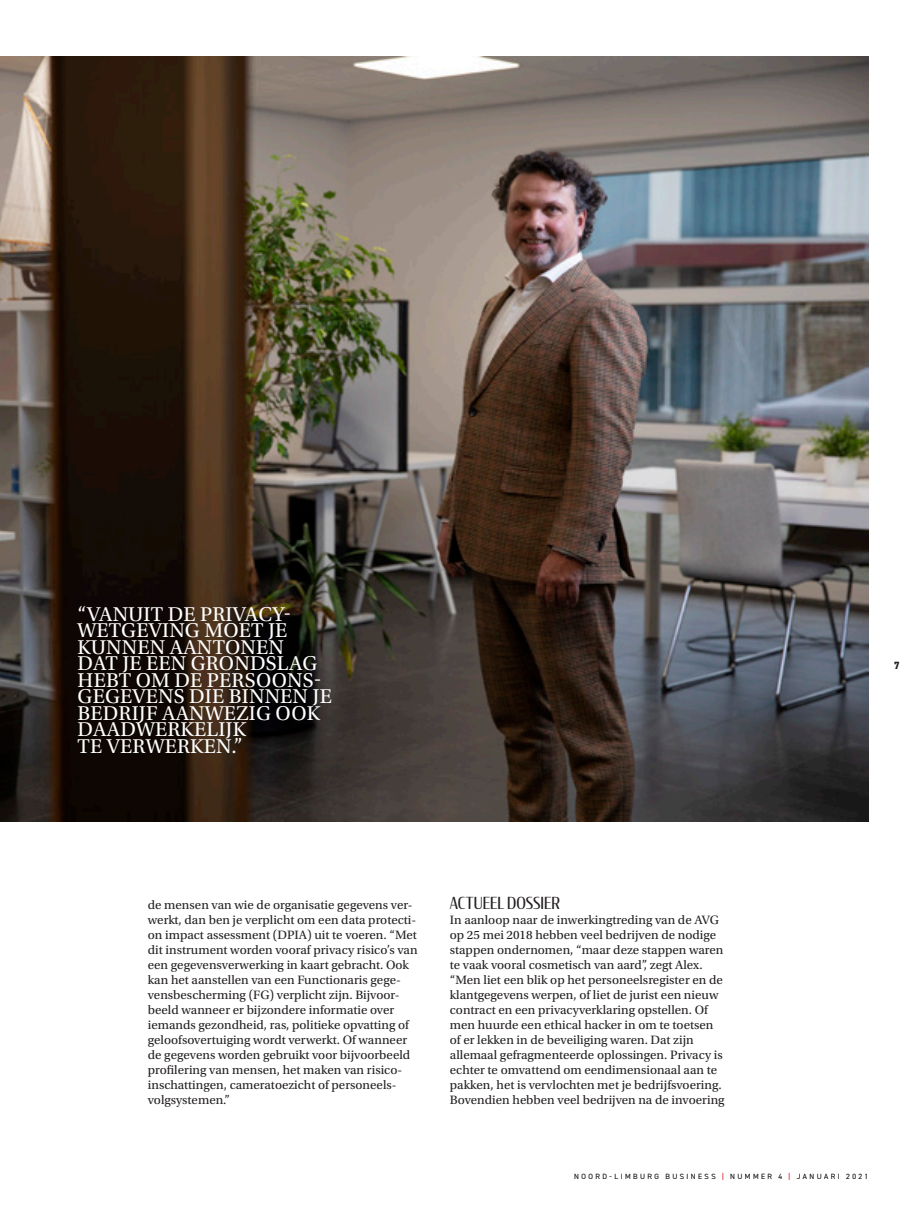
<style>
.page{position:relative;width:915px;height:1212px;background:#fff}
.page>*{position:absolute;margin:0;border:0;box-sizing:border-box;transform-origin:0 0}
.streamer_utopia{font:21px/16.5px "Utopia Std";letter-spacing:.01em;color:#fff}
.Tussenkop{font:16.5px "Condor Cond";color:#231f20}
.platte_tekst{font:12.75px/15px "Utopia Std";color:#231f20}
.t1{font:800 10.5px "DIN2014";color:#231f20}
.t2{font:300 7.5px "DIN2014";letter-spacing:.325em;color:#231f20}
.t3{font:300 7.5px "DIN2014";color:#d81c23}
</style>
<div class="page">
<img style="left:0;top:56px;width:867px;height:766px">
<p class="streamer_utopia" style="left:77px;top:606px;width:215px">“VANUIT DE PRIVACY-</p>
<p class="streamer_utopia" style="left:78px;top:622px;width:256px">WETGEVING MOET JE<br>KUNNEN AANTONEN<br>DAT JE EEN GRONDSLAG<br>HEBT OM DE PERSOONS-<br>GEGEVENS DIE BINNEN JE<br>BEDRIJF AANWEZIG OOK<br>DAADWERKELIJK</p>
<p class="streamer_utopia" style="left:78px;top:738px;width:166px">TE VERWERKEN.”</p>
<p class="t1" style="left:893px;top:658px;width:7px">7</p>
<p class="platte_tekst" style="left:148px;top:898px;width:271px">de mensen van wie de organisatie gegevens ver&shy;werkt, dan ben je verplicht om een data protecti&shy;on impact assessment (DPIA) uit te voeren. “Met dit instrument worden vooraf privacy risico’s van een gegevensverwerking in kaart gebracht. Ook kan het aanstellen van een Functionaris gege&shy;vensbescherming (FG) verplicht zijn. Bijvoor&shy;beeld wanneer er bijzondere informatie over iemands gezondheid, ras, politieke opvatting of geloofsovertuiging wordt verwerkt. Of wanneer de gegevens worden gebruikt voor bijvoorbeeld profilering van mensen, het maken van risico-</p>
<p class="platte_tekst" style="left:148px;top:1078px;width:250px">inschattingen, cameratoezicht of personeels-</p>
<p class="platte_tekst" style="left:148px;top:1093px;width:84px">volgsystemen.”</p>
<p class="Tussenkop" style="left:449px;top:893px;width:112px">ACTUEEL DOSSIER</p>
<p class="platte_tekst" style="left:449px;top:913px;width:276px">In aanloop naar de inwerkingtreding van de AVG op 25 mei 2018 hebben veel bedrijven de nodige stappen ondernomen, “maar deze stappen waren te vaak vooral cosmetisch van aard”, zegt Alex. “Men liet een blik op het personeelsregister en de klantgegevens werpen, of liet de jurist een nieuw contract en een privacyverklaring opstellen. Of men huurde een ethical hacker in om te toetsen of er lekken in de beveiliging waren. Dat zijn allemaal gefragmenteerde oplossingen. Privacy is echter te omvattend om eendimensionaal aan te pakken, het is vervlochten met je bedrijfsvoering.<br>Bovendien hebben veel bedrijven na de invoering</p>
<p class="t2" style="left:574px;top:1172px;width:143px">NOORD-LIMBURG BUSINESS</p>
<p class="t3" style="left:722px;top:1172px;width:3px">|</p>
<p class="t2" style="left:730px;top:1172px;width:53px">NUMMER 4</p>
<p class="t3" style="left:788px;top:1172px;width:3px">|</p>
<p class="t2" style="left:796px;top:1172px;width:73px">JANUARI 2021</p>
</div>
